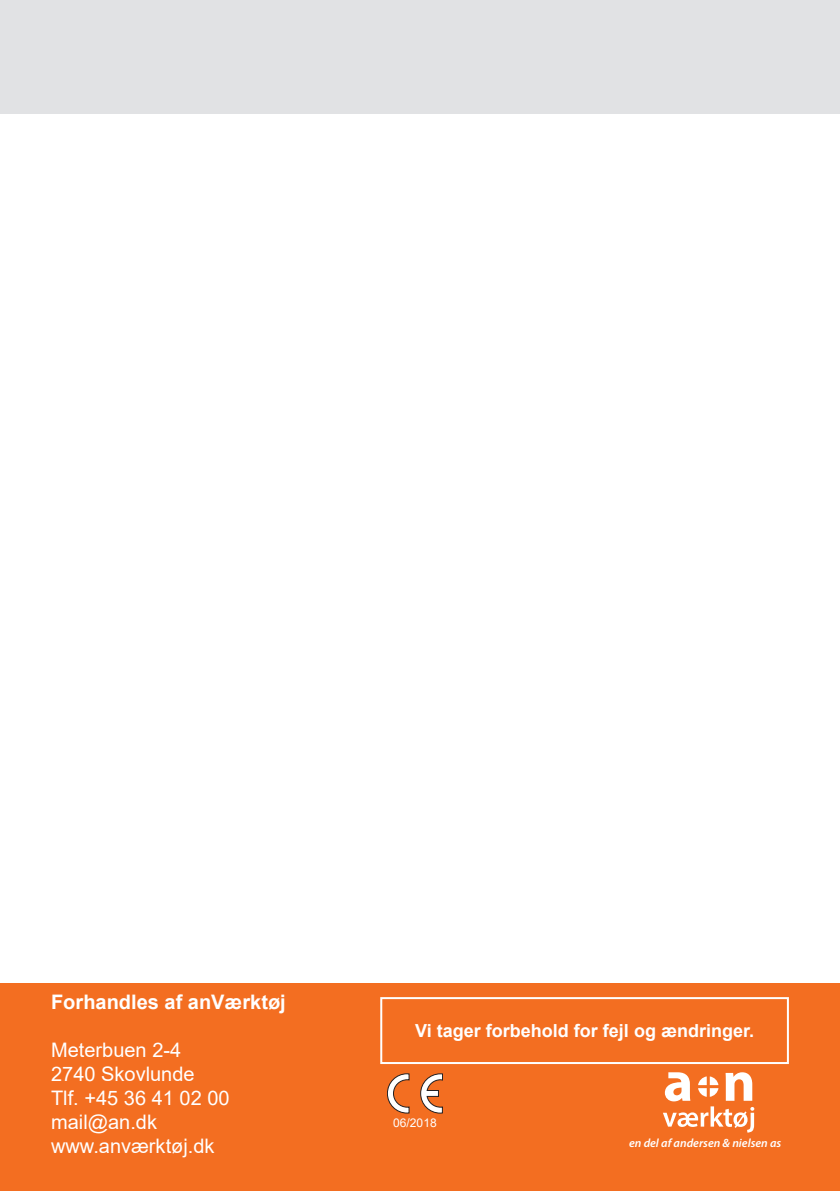
<style>
.page{position:relative;width:840px;height:1191px;background:#fff}
.page>*{position:absolute;margin:0;border:0;box-sizing:border-box;transform-origin:0 0}
.t1{font:20px/24px "Arial";color:#fff}
.t2{font:700 20px "Arial";color:#fff}
.t3{font:700 18px "Arial";color:#fff}
.t4{font:italic 600 12px "Myriad Pro";color:#fff}
.t5{font:12px "Arial";color:#fff}
</style>
<div class="page">
<div style="left:0;top:983px;width:839px;height:208px;background:#f36e21"></div>
<div style="left:380px;top:997px;width:408px;height:67px;border:2px solid #fff"></div>
<svg style="left:420px;top:1073px;width:22px;height:40px"></svg>
<svg style="left:387px;top:1073px;width:22px;height:40px"></svg>
<svg style="left:662px;top:1072px;width:91px;height:60px"></svg>
<div style="left:0;top:0;width:839px;height:113px;background:#e1e2e4"></div>
<p class="t2" style="left:51px;top:988px;width:236px">Forhandles af anVærktøj</p>
<p class="t1" style="left:51px;top:1038px;width:180px">Meterbuen 2-4<br>2740 Skovlunde<br>Tlf. +45 36 41 02 00 mail@an.dk www.anværktøj.dk</p>
<p class="t3" style="left:415px;top:1018px;width:340px">Vi tager forbehold for fejl og ændringer.</p>
<p class="t5" style="left:393px;top:1114px;width:45px">06/2018</p>
<p class="t4" style="left:628px;top:1135px;width:153px">en del af andersen &amp; nielsen as</p>
</div>
